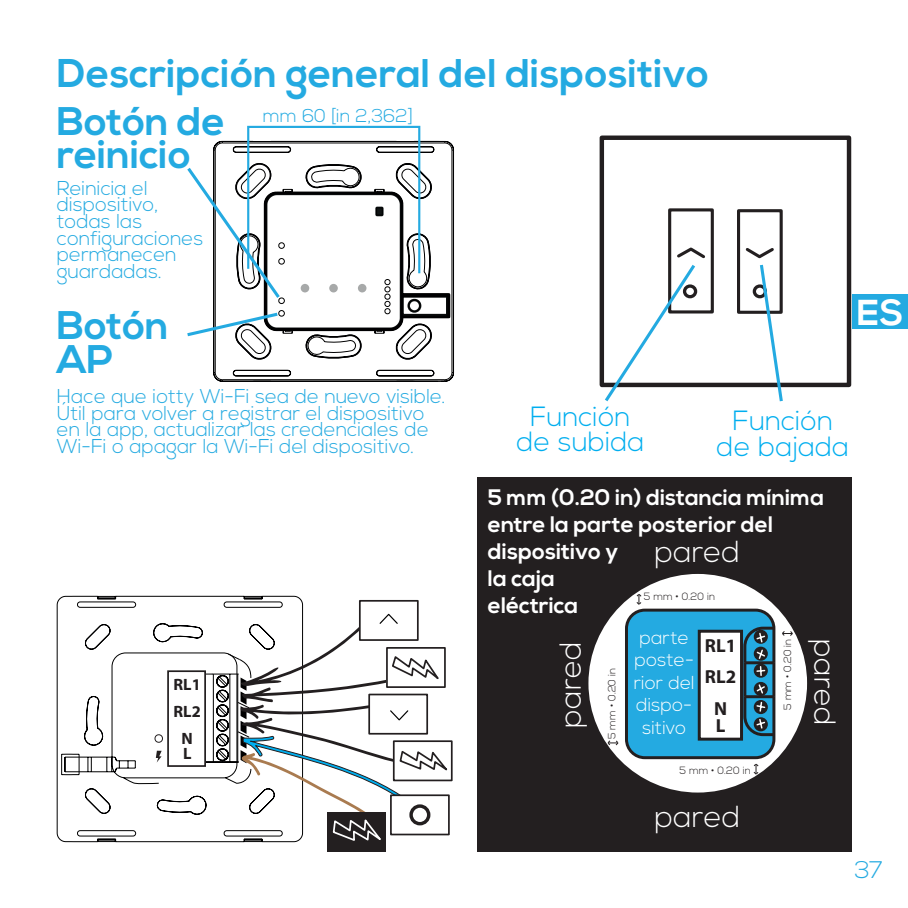
<style>
.page{position:relative;width:908px;height:908px;background:#fff}
.page>*{position:absolute;margin:0;border:0;box-sizing:border-box;transform-origin:0 0}
.Titoli_per_sommario{font:700 40px/33.2px "Nexa";letter-spacing:.005em;color:#24aae1}
.info_tecniche_princi{font:700 36px "Nexa";color:#fff}
.t1{font:300 30.4px "Nexa";color:#fff}
.t2{font:300 27.6px/25.6px "Nexa";color:#00aeef;text-align:center}
.t3{font:300 24px "Nexa";color:#24aae1}
.t4{font:700 22.4px/26.8px "Nexa";color:#fff}
.t5{font:300 20px/16.8px "Nexa";color:#24aae1}
.t6{font:300 18.8px/22.4px "Nexa";color:#fff;text-align:center}
.t7{font:700 18.8px/31.2px "Myriad Pro";color:#231f20;text-align:center}
.t8{font:300 18.4px "Nexa";color:#24aae1}
.t9{font:700 16.4px/27.2px "Myriad Pro";color:#231f20;text-align:center}
.t10{font:300 10.4px "Nexa";color:#231f20}
</style>
<div class="page">
<div style="left:477px;top:477px;width:373px;height:373px;background:#231f20"></div>
<div style="left:599px;top:135px;width:251px;height:252px;border:4px solid #231f20"></div>
<svg style="left:213px;top:338px;width:237px;height:44px"></svg>
<svg style="left:187px;top:125px;width:263px;height:213px"></svg>
<svg style="left:584px;top:570px;width:226px;height:226px;background:#dfdede"></svg>
<div style="left:580px;top:566px;width:234px;height:233px;border:7px solid #231f20;border-radius:50%"></div>
<div style="left:626px;top:610px;width:147px;height:147px;background:#24aae1;border-radius:18px"></div>
<div style="left:624px;top:608px;width:151px;height:150px;border:3px solid #231f20;border-radius:18px"></div>
<svg style="left:601px;top:207px;width:114px;height:195px"></svg>
<svg style="left:684px;top:286px;width:11px;height:10px"></svg>
<div style="left:682px;top:284px;width:15px;height:14px;border:3px solid #231f20;border-radius:50%"></div>
<svg style="left:735px;top:209px;width:49px;height:193px"></svg>
<svg style="left:56px;top:595px;width:247px;height:247px"></svg>
<svg style="left:64px;top:625px;width:141px;height:187px"></svg>
<div style="left:167px;top:670px;width:39px;height:96px;border:2px solid #231f20"></div>
<div style="left:359px;top:599px;width:59px;height:41px;border:2px solid #231f20"></div>
<div style="left:327px;top:811px;width:58px;height:39px;background:#231f20"></div>
<svg style="left:205px;top:610px;width:248px;height:236px"></svg>
<svg style="left:156px;top:750px;width:6px;height:12px"></svg>
<svg style="left:153px;top:732px;width:10px;height:11px"></svg>
<div style="left:852px;top:294px;width:55px;height:34px;background:#24aae1"></div>
<svg style="left:636px;top:593px;width:5px;height:11px"></svg>
<svg style="left:607px;top:739px;width:11px;height:6px"></svg>
<svg style="left:753px;top:763px;width:5px;height:11px"></svg>
<svg style="left:697px;top:625px;width:95px;height:116px"></svg>
<p class="Titoli_per_sommario" style="left:57px;top:58px;width:653px">Descripción general del dispositivo</p>
<p class="t8" style="left:263px;top:105px;width:152px">mm 60 [in 2,362]</p>
<p class="Titoli_per_sommario" style="left:57px;top:106px;width:170px">Botón de reinicio</p>
<p class="t5" style="left:57px;top:180px;width:148px">Reinicia el dispositivo, todas las configuraciones permanecen guardadas.</p>
<p class="Titoli_per_sommario" style="left:57px;top:310px;width:114px">Botón<br>AP</p>
<p class="t5" style="left:57px;top:388px;width:390px">Hace que iotty Wi-Fi sea de nuevo visible.<br>Útil para volver a registrar el dispositivo en la app, actualizar las credenciales de Wi-Fi o apagar la Wi-Fi del dispositivo.</p>
<p class="t9" style="left:173px;top:669px;width:29px">RL1<br>RL2<br>N</p>
<p class="t9" style="left:183px;top:739px;width:10px">L</p>
<p class="info_tecniche_princi" style="left:856px;top:291px;width:49px">ES</p>
<p class="t2" style="left:516px;top:404px;width:129px">Función de subida</p>
<p class="t2" style="left:716px;top:409px;width:134px">Función de bajada</p>
<p class="t4" style="left:487px;top:484px;width:337px">5 mm (0.20 in) distancia mínima entre la parte posterior del</p>
<p class="t4" style="left:487px;top:538px;width:132px">dispositivo y</p>
<p class="t4" style="left:487px;top:565px;width:68px">la caja</p>
<p class="t4" style="left:487px;top:592px;width:92px">eléctrica</p>
<p class="t1" style="left:654px;top:534px;width:87px">pared</p>
<p class="t10" style="left:643px;top:590px;width:73px">5 mm • 0.20 in</p>
<p class="t1" style="left:552px;top:727px;width:87px;rotate:-90deg">pared</p>
<p class="t10" style="left:605px;top:739px;width:73px;rotate:-90deg">5 mm • 0.20 in</p>
<p class="t6" style="left:633px;top:626px;width:62px">parte poste&shy;rior del dispo-</p>
<p class="t6" style="left:641px;top:716px;width:46px">sitivo</p>
<p class="t7" style="left:704px;top:629px;width:33px">RL1<br>RL2<br>N</p>
<p class="t7" style="left:715px;top:709px;width:11px">L</p>
<p class="t10" style="left:679px;top:764px;width:73px">5 mm • 0.20 in</p>
<p class="t1" style="left:654px;top:798px;width:87px">pared</p>
<p class="t10" style="left:781px;top:709px;width:73px;rotate:-90deg">5 mm • 0.20 in</p>
<p class="t1" style="left:842px;top:639px;width:87px;rotate:90deg">pared</p>
<p class="t3" style="left:854px;top:855px;width:30px">37</p>
</div>
